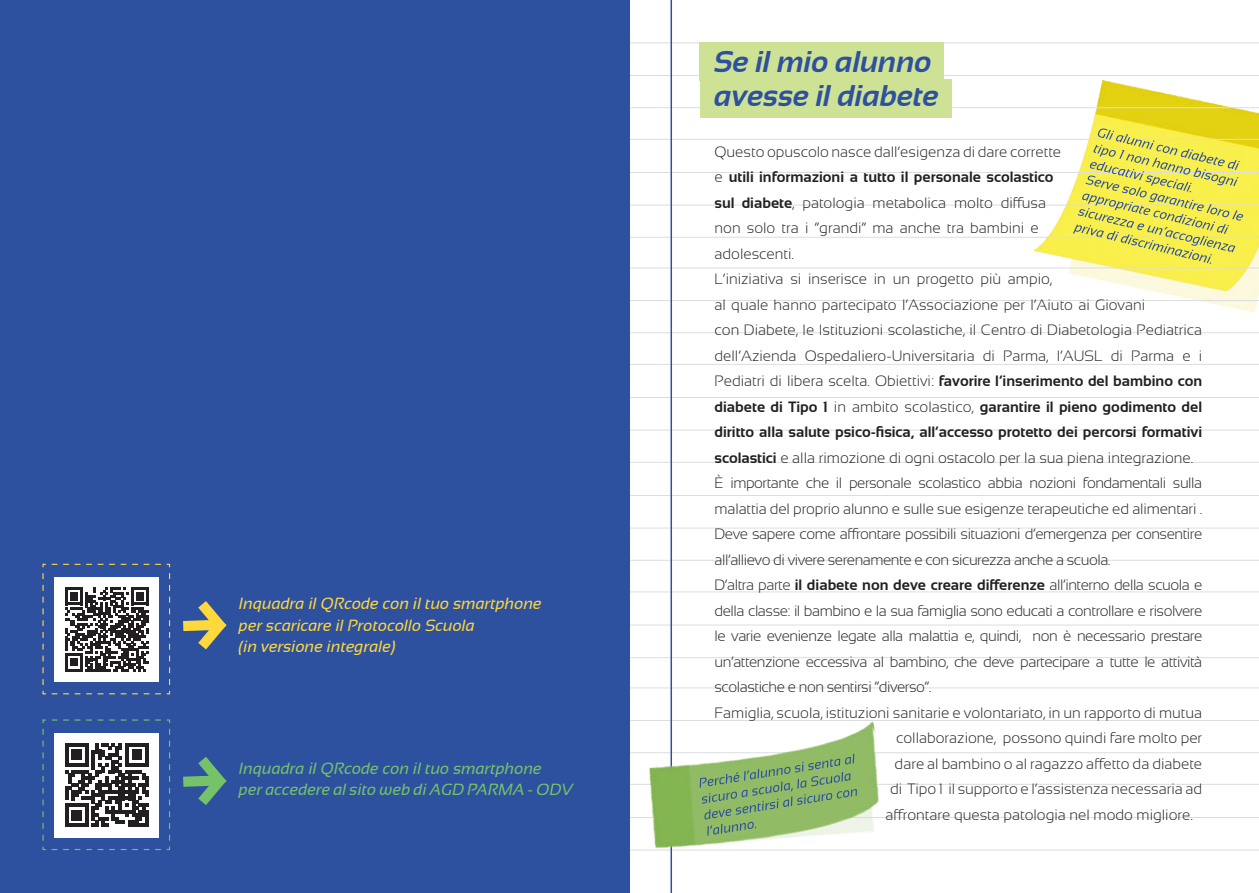
<style>
.page{position:relative;width:1259px;height:893px;background:#fff}
.page>*{position:absolute;margin:0;border:0;box-sizing:border-box;transform-origin:0 0}
.t1{font:italic 700 30px "Sansation";color:#2e519f}
.t2{font:italic 16.2px "Sansation";color:#ffd83c}
.t3{font:italic 16.2px "Sansation";color:#75c368}
.t4{font:300 15px/25.5px "Sansation";color:#231f20}
.t5{font:300 15px/25.5px "Sansation";letter-spacing:-.02em;color:#231f20}
.t6{font:300 15px/25.5px "Sansation";letter-spacing:-.03em;color:#231f20}
.s1{font-weight:700}
</style>
<div class="page">
<img style="left:1034px;top:81px;width:225px;height:231px">
<hr style="left:629px;top:43px;width:630px;height:1px;background:#dcdddf">
<hr style="left:629px;top:268px;width:630px;height:1px;background:#dcdddf">
<hr style="left:629px;top:495px;width:630px;height:1px;background:#dcdddf">
<hr style="left:629px;top:687px;width:630px;height:1px;background:#dcdddf">
<hr style="left:629px;top:172px;width:630px;height:1px;background:#dcdddf">
<hr style="left:629px;top:397px;width:630px;height:1px;background:#dcdddf">
<hr style="left:629px;top:625px;width:630px;height:1px;background:#dcdddf">
<hr style="left:629px;top:817px;width:630px;height:1px;background:#dcdddf">
<hr style="left:629px;top:107px;width:630px;height:1px;background:#dcdddf">
<hr style="left:629px;top:332px;width:630px;height:1px;background:#dcdddf">
<hr style="left:629px;top:560px;width:630px;height:1px;background:#dcdddf">
<hr style="left:629px;top:752px;width:630px;height:1px;background:#dcdddf">
<hr style="left:629px;top:237px;width:630px;height:1px;background:#dcdddf">
<hr style="left:629px;top:462px;width:630px;height:1px;background:#dcdddf">
<hr style="left:629px;top:75px;width:630px;height:1px;background:#dcdddf">
<hr style="left:629px;top:300px;width:630px;height:1px;background:#dcdddf">
<hr style="left:629px;top:528px;width:630px;height:1px;background:#dcdddf">
<hr style="left:629px;top:720px;width:630px;height:1px;background:#dcdddf">
<hr style="left:629px;top:205px;width:630px;height:1px;background:#dcdddf">
<hr style="left:629px;top:430px;width:630px;height:1px;background:#dcdddf">
<hr style="left:629px;top:657px;width:630px;height:1px;background:#dcdddf">
<hr style="left:629px;top:850px;width:630px;height:1px;background:#dcdddf">
<hr style="left:629px;top:139px;width:630px;height:1px;background:#dcdddf">
<hr style="left:629px;top:364px;width:630px;height:1px;background:#dcdddf">
<hr style="left:629px;top:591px;width:630px;height:1px;background:#dcdddf">
<hr style="left:629px;top:784px;width:630px;height:1px;background:#dcdddf">
<hr style="left:670px;top:0;width:2px;height:893px;background:#2e519f">
<div style="left:0;top:0;width:629px;height:893px;background:#2e519f"></div>
<div style="left:699px;top:43px;width:245px;height:38px;background:#cee296"></div>
<div style="left:699px;top:79px;width:252px;height:38px;background:#cee296"></div>
<img style="left:638px;top:717px;width:259px;height:163px">
<svg style="left:42px;top:563px;width:185px;height:132px"></svg>
<svg style="left:42px;top:719px;width:185px;height:131px"></svg>
<svg style="left:1073px;top:128px;width:170px;height:136px;background:#e0db5d"></svg>
<svg style="left:699px;top:754px;width:158px;height:82px;background:#90b677"></svg>
<p class="t2" style="left:239px;top:594px;width:304px">Inquadra il QRcode con il tuo smartphone</p>
<p class="t2" style="left:239px;top:616px;width:238px">per scaricare il Protocollo Scuola</p>
<p class="t2" style="left:239px;top:638px;width:158px">(in versione integrale)</p>
<p class="t3" style="left:239px;top:759px;width:304px">Inquadra il QRcode con il tuo smartphone</p>
<p class="t3" style="left:239px;top:781px;width:336px">per accedere al sito web di AGD PARMA - ODV</p>
<p class="t1" style="left:714px;top:45px;width:219px">Se il mio alunno</p>
<p class="t1" style="left:714px;top:79px;width:226px">avesse il diabete</p>
<p class="t4" style="left:714px;top:139px;width:348px">Questo opuscolo nasce dall’esigenza di dare corrette</p>
<p class="t4" style="left:714px;top:164px;width:340px">e <span class="s1">utili informazioni a tutto il personale scolastico sul diabete</span>, patologia metabolica molto diffusa non solo tra i “grandi” ma anche tra bambini e adolescenti.</p>
<p class="t4" style="left:714px;top:266px;width:489px">L’iniziativa si inserisce in un progetto più ampio,<br>al quale hanno partecipato l’Associazione per l’Aiuto ai Giovani<br>con Diabete, le Istituzioni scolastiche, il Centro di Diabetologia Pediatrica dell’Azienda Ospedaliero-Universitaria di Parma, l’AUSL di Parma e i Pediatri di libera scelta. Obiettivi: <span class="s1">favorire l’inserimento del bambino con diabete di Tipo 1</span> in ambito scolastico, <span class="s1">garantire il pieno godimento del diritto alla salute psico-fisica, all’accesso protetto dei percorsi formativi scolastici</span> e alla rimozione di ogni ostacolo per la sua piena integrazione.</p>
<p class="t5" style="left:714px;top:470px;width:489px">È importante che il personale scolastico abbia nozioni fondamentali sulla malattia del proprio alunno e sulle sue esigenze terapeutiche ed alimentari .</p>
<p class="t6" style="left:714px;top:521px;width:489px">Deve sapere come affrontare possibili situazioni d’emergenza per consentire all’allievo di vivere serenamente e con sicurezza anche a scuola.</p>
<p class="t4" style="left:714px;top:572px;width:489px;text-align:justify">D’altra parte <span class="s1">il diabete non deve creare differenze</span> all’interno della scuola e della classe: il bambino e la sua famiglia sono educati a controllare e risolvere le varie evenienze legate alla malattia e, quindi, non è necessario prestare un’attenzione eccessiva al bambino, che deve partecipare a tutte le attività scolastiche e non sentirsi “diverso”.</p>
<p class="t4" style="left:714px;top:700px;width:489px">Famiglia, scuola, istituzioni sanitarie e volontariato, in un rapporto di mutua</p>
<p class="t4" style="left:896px;top:725px;width:308px">collaborazione, possono quindi fare molto per</p>
<p class="t4" style="left:894px;top:751px;width:309px">dare al bambino o al ragazzo affetto da diabete</p>
<p class="t4" style="left:890px;top:776px;width:313px">di Tipo 1 il supporto e l’assistenza necessaria ad</p>
<p class="t4" style="left:885px;top:802px;width:309px">affrontare questa patologia nel modo migliore.</p>
</div>
